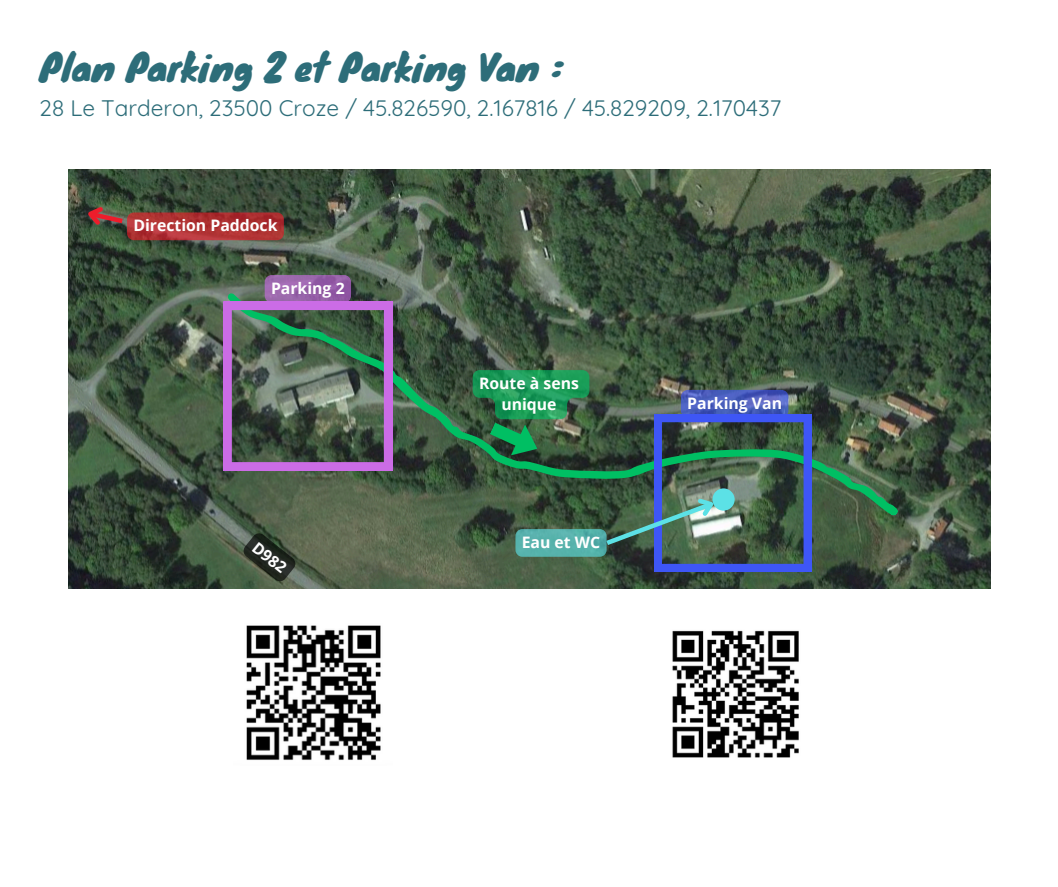
<style>
.page{position:relative;width:1058px;height:887px;background:#fff}
.page>*{position:absolute;margin:0;border:0;box-sizing:border-box;transform-origin:0 0}
.t1{font:36px "Knewave";color:#2d6d79}
.t2{font:22.5px "Quicksand";color:#2d6d79}
.t3{font:700 15.75px "Open Sans";color:#fff}
</style>
<div class="page">
<img style="left:68px;top:170px;width:922px;height:418px">
<svg style="left:228px;top:293px;width:669px;height:222px;background:#3f5641"></svg>
<svg style="left:223px;top:275px;width:169px;height:195px;background:#64636c"></svg>
<svg style="left:80px;top:199px;width:204px;height:41px;background:#7b3e36"></svg>
<svg style="left:472px;top:370px;width:339px;height:201px;background:#3e675c"></svg>
<svg style="left:241px;top:530px;width:57px;height:54px;background:#3e4a3b"></svg>
<img style="left:246px;top:625px;width:135px;height:135px">
<img style="left:672px;top:630px;width:127px;height:128px">
<p class="t1" style="left:40px;top:38px;width:524px">Plan Parking 2 et Parking Van :</p>
<p class="t2" style="left:40px;top:93px;width:743px">28 Le Tarderon, 23500 Croze / 45.826590, 2.167816 / 45.829209, 2.170437</p>
<p class="t3" style="left:133px;top:214px;width:146px">Direction Paddock</p>
<p class="t3" style="left:271px;top:277px;width:75px">Parking 2</p>
<p class="t3" style="left:479px;top:372px;width:101px">Route à sens</p>
<p class="t3" style="left:501px;top:393px;width:57px">unique</p>
<p class="t3" style="left:261px;top:536px;width:40px;rotate:39deg">D982</p>
<p class="t3" style="left:522px;top:531px;width:80px">Eau et WC</p>
<p class="t3" style="left:687px;top:392px;width:96px">Parking Van</p>
</div>
